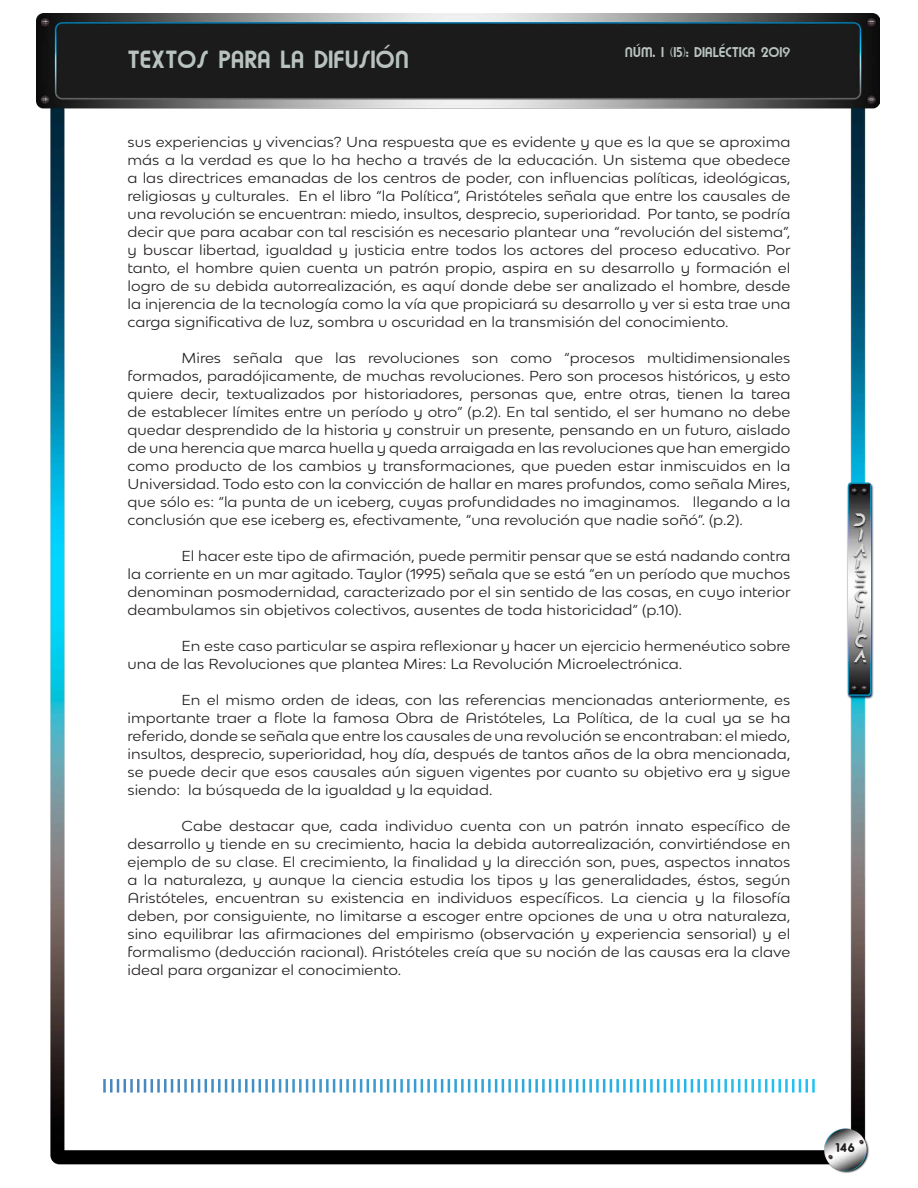
<style>
.page{position:relative;width:918px;height:1188px;background:#fff}
.page>*{position:absolute;margin:0;border:0;box-sizing:border-box;transform-origin:0 0}
.t1{font:21px "Brandish";color:#b8c3bf}
.t2{font:expanded 13.5px/18px "Bw Modelica SS01";color:#231f20;text-align:justify}
.t3{font:12px "Brandish";color:#b8c3bf}
.t4{font:700 12px "Oduda";color:#231f20}
</style>
<div class="page">
<img style="left:37px;top:14px;width:843px;height:1159px">
<hr style="left:103px;top:1079px;width:3px;height:14px;background:#fff">
<hr style="left:110px;top:1079px;width:3px;height:14px;background:#fff">
<svg style="left:117px;top:1079px;width:9px;height:14px"></svg>
<hr style="left:130px;top:1079px;width:3px;height:14px;background:#fff">
<hr style="left:137px;top:1079px;width:3px;height:14px;background:#fff">
<svg style="left:144px;top:1079px;width:9px;height:14px"></svg>
<hr style="left:157px;top:1079px;width:3px;height:14px;background:#fff">
<hr style="left:164px;top:1079px;width:3px;height:14px;background:#fff">
<svg style="left:171px;top:1079px;width:9px;height:14px"></svg>
<hr style="left:184px;top:1079px;width:3px;height:14px;background:#fff">
<hr style="left:191px;top:1079px;width:3px;height:14px;background:#fff">
<svg style="left:198px;top:1079px;width:9px;height:14px"></svg>
<hr style="left:211px;top:1079px;width:3px;height:14px;background:#fff">
<hr style="left:218px;top:1079px;width:3px;height:14px;background:#fff">
<svg style="left:225px;top:1079px;width:9px;height:14px"></svg>
<hr style="left:238px;top:1079px;width:3px;height:14px;background:#fff">
<hr style="left:245px;top:1079px;width:3px;height:14px;background:#fff">
<svg style="left:252px;top:1079px;width:9px;height:14px"></svg>
<hr style="left:265px;top:1079px;width:3px;height:14px;background:#fff">
<hr style="left:272px;top:1079px;width:3px;height:14px;background:#fff">
<svg style="left:279px;top:1079px;width:9px;height:14px"></svg>
<hr style="left:292px;top:1079px;width:3px;height:14px;background:#fff">
<hr style="left:299px;top:1079px;width:3px;height:14px;background:#fff">
<svg style="left:306px;top:1079px;width:9px;height:14px"></svg>
<hr style="left:319px;top:1079px;width:3px;height:14px;background:#fff">
<hr style="left:326px;top:1079px;width:3px;height:14px;background:#fff">
<svg style="left:333px;top:1079px;width:9px;height:14px"></svg>
<hr style="left:346px;top:1079px;width:3px;height:14px;background:#fff">
<hr style="left:353px;top:1079px;width:3px;height:14px;background:#fff">
<svg style="left:360px;top:1079px;width:9px;height:14px"></svg>
<hr style="left:373px;top:1079px;width:3px;height:14px;background:#fff">
<hr style="left:380px;top:1079px;width:3px;height:14px;background:#fff">
<svg style="left:387px;top:1079px;width:9px;height:14px"></svg>
<hr style="left:400px;top:1079px;width:3px;height:14px;background:#fff">
<hr style="left:407px;top:1079px;width:3px;height:14px;background:#fff">
<svg style="left:414px;top:1079px;width:9px;height:14px"></svg>
<hr style="left:427px;top:1079px;width:3px;height:14px;background:#fff">
<hr style="left:434px;top:1079px;width:3px;height:14px;background:#fff">
<svg style="left:441px;top:1079px;width:9px;height:14px"></svg>
<hr style="left:454px;top:1079px;width:3px;height:14px;background:#fff">
<hr style="left:461px;top:1079px;width:3px;height:14px;background:#fff">
<svg style="left:468px;top:1079px;width:9px;height:14px"></svg>
<hr style="left:481px;top:1079px;width:3px;height:14px;background:#fff">
<hr style="left:488px;top:1079px;width:3px;height:14px;background:#fff">
<svg style="left:495px;top:1079px;width:9px;height:14px"></svg>
<hr style="left:508px;top:1079px;width:3px;height:14px;background:#fff">
<hr style="left:515px;top:1079px;width:3px;height:14px;background:#fff">
<svg style="left:522px;top:1079px;width:9px;height:14px"></svg>
<hr style="left:535px;top:1079px;width:3px;height:14px;background:#fff">
<hr style="left:542px;top:1079px;width:3px;height:14px;background:#fff">
<svg style="left:549px;top:1079px;width:9px;height:14px"></svg>
<hr style="left:562px;top:1079px;width:3px;height:14px;background:#fff">
<hr style="left:569px;top:1079px;width:3px;height:14px;background:#fff">
<svg style="left:576px;top:1079px;width:9px;height:14px"></svg>
<hr style="left:589px;top:1079px;width:3px;height:14px;background:#fff">
<hr style="left:596px;top:1079px;width:3px;height:14px;background:#fff">
<svg style="left:603px;top:1079px;width:9px;height:14px"></svg>
<hr style="left:616px;top:1079px;width:3px;height:14px;background:#fff">
<hr style="left:623px;top:1079px;width:3px;height:14px;background:#fff">
<svg style="left:630px;top:1079px;width:9px;height:14px"></svg>
<hr style="left:643px;top:1079px;width:3px;height:14px;background:#fff">
<hr style="left:650px;top:1079px;width:3px;height:14px;background:#fff">
<svg style="left:657px;top:1079px;width:9px;height:14px"></svg>
<hr style="left:670px;top:1079px;width:3px;height:14px;background:#fff">
<hr style="left:677px;top:1079px;width:3px;height:14px;background:#fff">
<svg style="left:684px;top:1079px;width:9px;height:14px"></svg>
<hr style="left:697px;top:1079px;width:3px;height:14px;background:#fff">
<hr style="left:704px;top:1079px;width:3px;height:14px;background:#fff">
<svg style="left:711px;top:1079px;width:9px;height:14px"></svg>
<hr style="left:724px;top:1079px;width:3px;height:14px;background:#fff">
<hr style="left:731px;top:1079px;width:3px;height:14px;background:#fff">
<svg style="left:738px;top:1079px;width:9px;height:14px"></svg>
<hr style="left:751px;top:1079px;width:3px;height:14px;background:#fff">
<hr style="left:758px;top:1079px;width:3px;height:14px;background:#fff">
<svg style="left:765px;top:1079px;width:9px;height:14px"></svg>
<hr style="left:778px;top:1079px;width:3px;height:14px;background:#fff">
<hr style="left:785px;top:1079px;width:3px;height:14px;background:#fff">
<svg style="left:792px;top:1079px;width:9px;height:14px"></svg>
<hr style="left:805px;top:1079px;width:3px;height:14px;background:#fff">
<hr style="left:812px;top:1079px;width:3px;height:14px;background:#fff">
<h1 class="t1" style="left:128px;top:44px;width:283px">TEXTOS PARA LA DIFUSIÓN</h1>
<p class="t3" style="left:625px;top:44px;width:167px">NÚM. 1 (15): DIALÉCTICA 2019</p>
<p class="t2" style="left:128px;top:132px;width:665px">sus experiencias y vivencias? Una respuesta que es evidente y que es la que se aproxima más a la verdad es que lo ha hecho a través de la educación. Un sistema que obedece a las directrices emanadas de los centros de poder, con influencias políticas, ideológicas, religiosas y culturales. En el libro “la Política”, Aristóteles señala que entre los causales de una revolución se encuentran: miedo, insultos, desprecio, superioridad. Por tanto, se podría decir que para acabar con tal rescisión es necesario plantear una “revolución del sistema”, y buscar libertad, igualdad y justicia entre todos los actores del proceso educativo. Por tanto, el hombre quien cuenta un patrón propio, aspira en su desarrollo y formación el logro de su debida autorrealización, es aquí donde debe ser analizado el hombre, desde la injerencia de la tecnología como la vía que propiciará su desarrollo y ver si esta trae una carga significativa de luz, sombra u oscuridad en la transmisión del conocimiento.</p>
<p class="t2" style="left:128px;top:348px;width:664px;text-indent:54px">Mires señala que las revoluciones son como “procesos multidimensionales formados, paradójicamente, de muchas revoluciones. Pero son procesos históricos, y esto quiere decir, textualizados por historiadores, personas que, entre otras, tienen la tarea de establecer límites entre un período y otro” (p.2). En tal sentido, el ser humano no debe quedar desprendido de la historia y construir un presente, pensando en un futuro, aislado de una herencia que marca huella y queda arraigada en las revoluciones que han emergido como producto de los cambios y transformaciones, que pueden estar inmiscuidos en la Universidad. Todo esto con la convicción de hallar en mares profundos, como señala Mires, que sólo es: “la punta de un iceberg, cuyas profundidades no imaginamos. llegando a la conclusión que ese iceberg es, efectivamente, “una revolución que nadie soñó”. (p.2).</p>
<p class="t2" style="left:128px;top:546px;width:665px;text-indent:54px">El hacer este tipo de afirmación, puede permitir pensar que se está nadando contra la corriente en un mar agitado. Taylor (1995) señala que se está “en un período que muchos denominan posmodernidad, caracterizado por el sin sentido de las cosas, en cuyo interior deambulamos sin objetivos colectivos, ausentes de toda historicidad” (p.10).</p>
<p class="t2" style="left:128px;top:636px;width:664px;text-indent:54px">En este caso particular se aspira reflexionar y hacer un ejercicio hermenéutico sobre una de las Revoluciones que plantea Mires: La Revolución Microelectrónica.</p>
<p class="t2" style="left:128px;top:690px;width:664px;text-indent:54px">En el mismo orden de ideas, con las referencias mencionadas anteriormente, es importante traer a flote la famosa Obra de Aristóteles, La Política, de la cual ya se ha referido, donde se señala que entre los causales de una revolución se encontraban: el miedo, insultos, desprecio, superioridad, hoy día, después de tantos años de la obra mencionada, se puede decir que esos causales aún siguen vigentes por cuanto su objetivo era y sigue siendo: la búsqueda de la igualdad y la equidad.</p>
<p class="t2" style="left:128px;top:816px;width:664px;text-indent:54px">Cabe destacar que, cada individuo cuenta con un patrón innato específico de desarrollo y tiende en su crecimiento, hacia la debida autorrealización, convirtiéndose en ejemplo de su clase. El crecimiento, la finalidad y la dirección son, pues, aspectos innatos a la naturaleza, y aunque la ciencia estudia los tipos y las generalidades, éstos, según Aristóteles, encuentran su existencia en individuos específicos. La ciencia y la filosofía deben, por consiguiente, no limitarse a escoger entre opciones de una u otra naturaleza, sino equilibrar las afirmaciones del empirismo (observación y experiencia sensorial) y el formalismo (deducción racional). Aristóteles creía que su noción de las causas era la clave ideal para organizar el conocimiento.</p>
<p class="t4" style="left:835px;top:1142px;width:21px">146</p>
</div>
